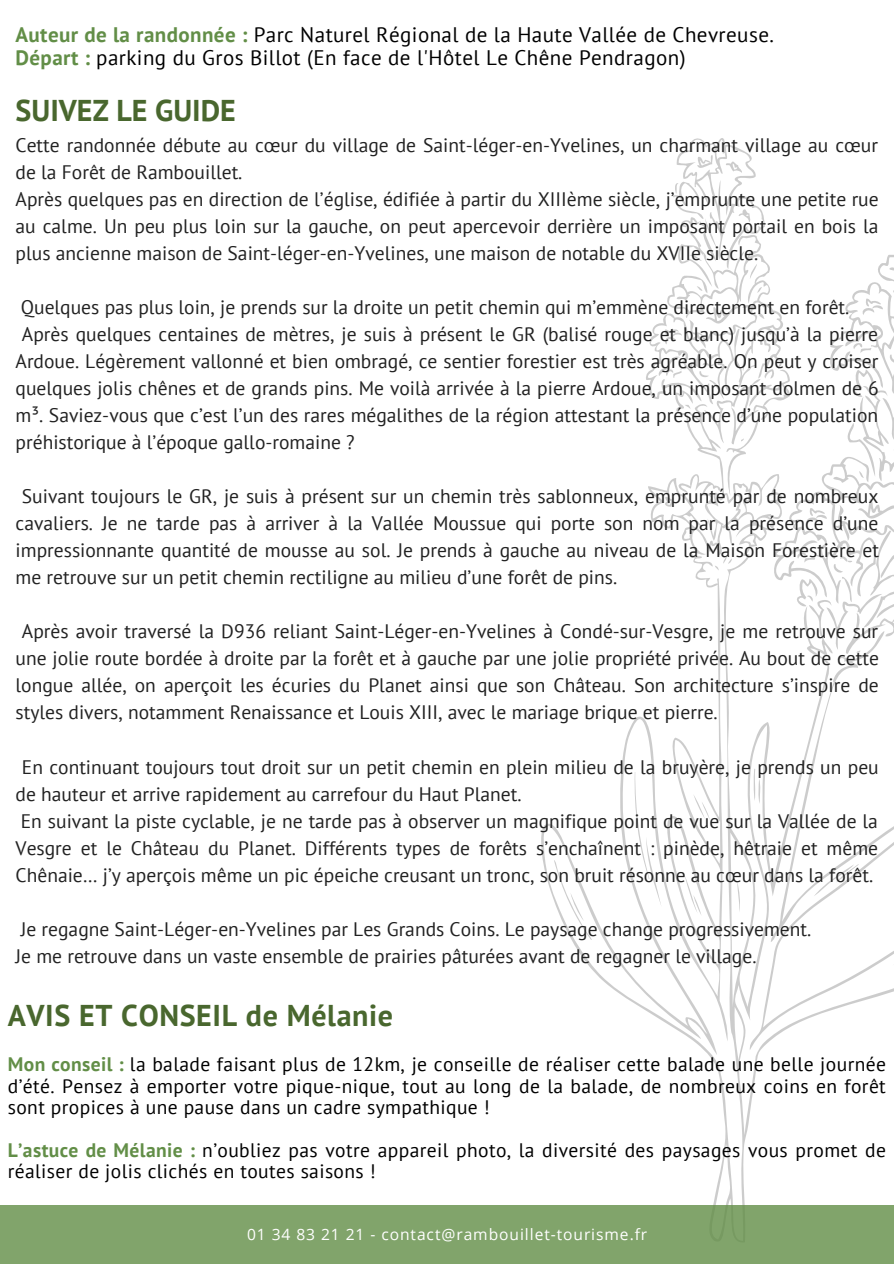
<style>
.page{position:relative;width:894px;height:1264px;background:#fff}
.page>*{position:absolute;margin:0;border:0;box-sizing:border-box;transform-origin:0 0}
.t1{font:700 30px "PT Sans";letter-spacing:.02em;color:#49672e}
.t2{font:700 30px "PT Sans";color:#49672e}
.t3{font:21px/22.5px "PT Sans";letter-spacing:.02em;color:#000}
.t4{font:19.5px/27px "PT Sans";color:#222}
.t5{font:19.5px/21.5px "PT Sans";letter-spacing:.02em;color:#000;text-align:justify}
.t6{font:15.6px "Open Sans";letter-spacing:.06em;color:#fff}
.s1{font-weight:700;color:#628e47}
</style>
<div class="page">
<svg style="left:541px;top:654px;width:352px;height:551px"></svg>
<svg style="left:693px;top:794px;width:16px;height:26px"></svg>
<svg style="left:633px;top:771px;width:28px;height:136px"></svg>
<svg style="left:813px;top:863px;width:45px;height:33px"></svg>
<svg style="left:553px;top:859px;width:39px;height:81px"></svg>
<svg style="left:891px;top:928px;width:2px;height:37px"></svg>
<svg style="left:646px;top:138px;width:247px;height:516px"></svg>
<div style="left:0;top:1205px;width:893px;height:58px;background:#81a46b"></div>
<p class="t3" style="left:15px;top:23px;width:759px"><span class="s1">Auteur de la randonnée :</span> Parc Naturel Régional de la Haute Vallée de Chevreuse.<br><span class="s1">Départ :</span> parking du Gros Billot (En face de l'Hôtel Le Chêne Pendragon)</p>
<h1 class="t2" style="left:16px;top:91px;width:222px">SUIVEZ LE GUIDE</h1>
<p class="t4" style="left:16px;top:131px;width:864px">Cette randonnée débute au cœur du village de Saint-léger-en-Yvelines, un charmant village au cœur de la Forêt de Rambouillet.<br>Après quelques pas en direction de l’église, édifiée à partir du XIIIème siècle, j’emprunte une petite rue au calme. Un peu plus loin sur la gauche, on peut apercevoir derrière un imposant portail en bois la plus ancienne maison de Saint-léger-en-Yvelines, une maison de notable du XVIIe siècle.</p>
<p class="t4" style="left:21px;top:293px;width:829px">Quelques pas plus loin, je prends sur la droite un petit chemin qui m’emmène directement en forêt.</p>
<p class="t4" style="left:22px;top:320px;width:857px">Après quelques centaines de mètres, je suis à présent le GR (balisé rouge et blanc) jusqu’à la pierre</p>
<p class="t4" style="left:16px;top:347px;width:864px">Ardoue. Légèrement vallonné et bien ombragé, ce sentier forestier est très agréable. On peut y croiser</p>
<p class="t4" style="left:16px;top:374px;width:864px">quelques jolis chênes et de grands pins. Me voilà arrivée à la pierre Ardoue, un imposant dolmen de 6</p>
<p class="t4" style="left:16px;top:401px;width:863px">m³. Saviez-vous que c’est l’un des rares mégalithes de la région attestant la présence d’une population</p>
<p class="t4" style="left:16px;top:428px;width:340px">préhistorique à l’époque gallo-romaine ?</p>
<p class="t4" style="left:16px;top:482px;width:864px;text-align:justify;text-indent:6px">Suivant toujours le GR, je suis à présent sur un chemin très sablonneux, emprunté par de nombreux cavaliers. Je ne tarde pas à arriver à la Vallée Moussue qui porte son nom par la présence d’une impressionnante quantité de mousse au sol. Je prends à gauche au niveau de la Maison Forestière et me retrouve sur un petit chemin rectiligne au milieu d’une forêt de pins.</p>
<p class="t4" style="left:16px;top:617px;width:864px;text-align:justify;text-indent:6px">Après avoir traversé la D936 reliant Saint-Léger-en-Yvelines à Condé-sur-Vesgre, je me retrouve sur une jolie route bordée à droite par la forêt et à gauche par une jolie propriété privée. Au bout de cette longue allée, on aperçoit les écuries du Planet ainsi que son Château. Son architecture s’inspire de styles divers, notamment Renaissance et Louis XIII, avec le mariage brique et pierre.</p>
<p class="t4" style="left:16px;top:752px;width:864px;text-indent:6px">En continuant toujours tout droit sur un petit chemin en plein milieu de la bruyère, je prends un peu de hauteur et arrive rapidement au carrefour du Haut Planet.<br>En suivant la piste cyclable, je ne tarde pas à observer un magnifique point de vue sur la Vallée de la Vesgre et le Château du Planet. Différents types de forêts s’enchaînent : pinède, hêtraie et même Chênaie… j’y aperçois même un pic épeiche creusant un tronc, son bruit résonne au cœur dans la forêt.</p>
<p class="t4" style="left:16px;top:915px;width:797px">Je regagne Saint-Léger-en-Yvelines par Les Grands Coins. Le paysage change progressivement.<br>Je me retrouve dans un vaste ensemble de prairies pâturées avant de regagner le village.</p>
<h1 class="t1" style="left:8px;top:995px;width:387px">AVIS ET CONSEIL de Mélanie</h1>
<p class="t5" style="left:8px;top:1053px;width:879px"><span class="s1">Mon conseil :</span> la balade faisant plus de 12km, je conseille de réaliser cette balade une belle journée d’été. Pensez à emporter votre pique-nique, tout au long de la balade, de nombreux coins en forêt sont propices à une pause dans un cadre sympathique !</p>
<p class="t5" style="left:8px;top:1138px;width:879px"><span class="s1">L’astuce de Mélanie :</span> n’oubliez pas votre appareil photo, la diversité des paysages vous promet de réaliser de jolis clichés en toutes saisons !</p>
<p class="t6" style="left:247px;top:1223px;width:401px">01 34 83 21 21 - contact@rambouillet-tourisme.fr</p>
</div>
